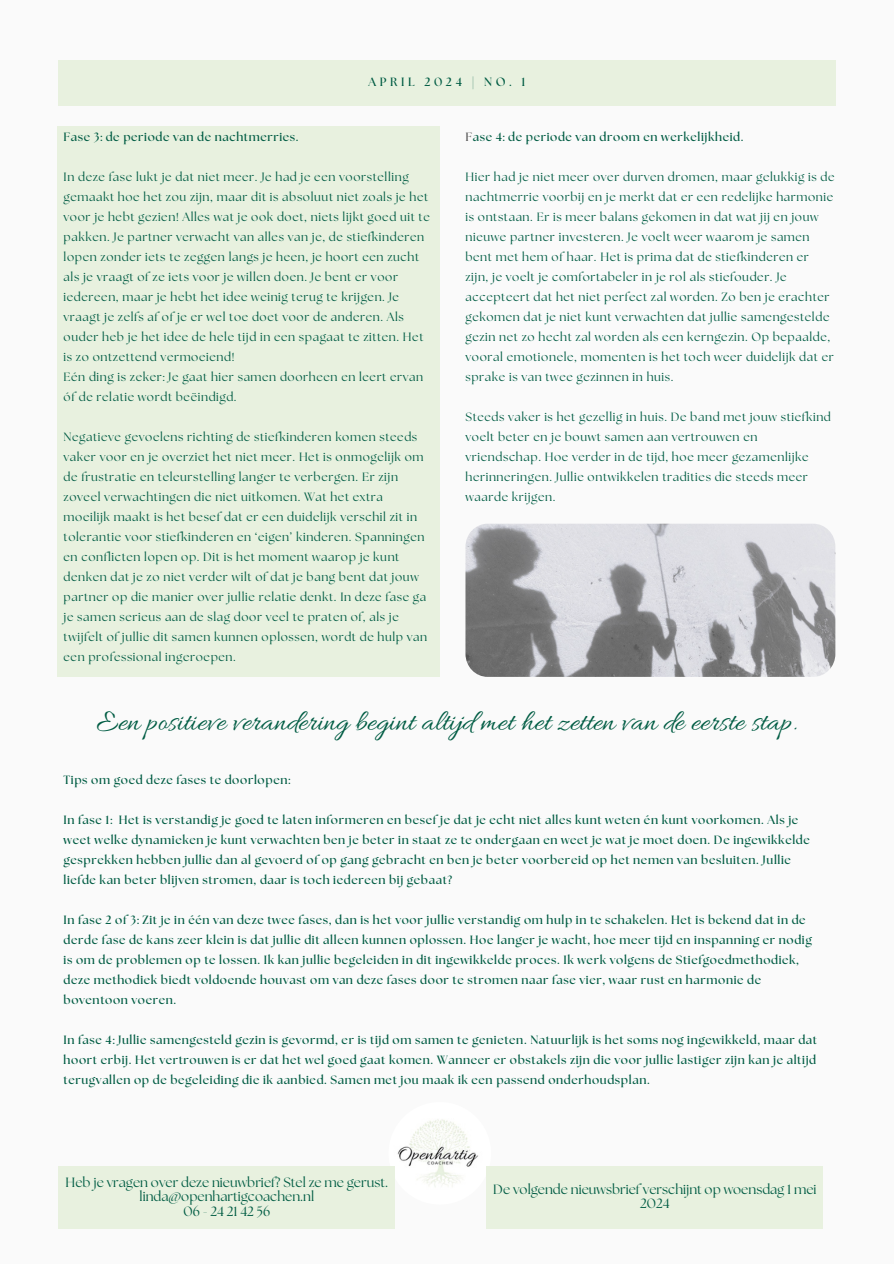
<style>
.page{position:relative;width:894px;height:1264px;background:#fff}
.page>*{position:absolute;margin:0;border:0;box-sizing:border-box;transform-origin:0 0}
.t1{font:30px "Allura";color:#005c43}
.t2{font:13.5px/14.5px "The Seasons";color:#005c43;text-align:center}
.t3{font:12px/20px "The Seasons";letter-spacing:.05em;color:#005c43}
.t4{font:700 12px/20px "The Seasons";letter-spacing:.05em;color:#005c43}
.t5{font:700 12px "The Seasons";letter-spacing:.3em;color:#005c43}
.s1{color:#595959}
</style>
<div class="page">
<div style="left:0;top:0;width:893px;height:1263px;background:#fafafa"></div>
<div style="left:57px;top:126px;width:382px;height:551px;background:#e8f1df"></div>
<img style="left:465px;top:523px;width:370px;height:154px;border-radius:23px">
<div style="left:59px;top:60px;width:776px;height:45px;background:#e8f1df"></div>
<img style="left:388px;top:1101px;width:103px;height:103px;border-radius:50%">
<div style="left:59px;top:1166px;width:336px;height:62px;background:#e8f1df"></div>
<div style="left:486px;top:1166px;width:337px;height:62px;background:#e8f1df"></div>
<h3 class="t5" style="left:368px;top:76px;width:158px">APRIL 2024 | NO. 1</h3>
<p class="t4" style="left:64px;top:127px;width:236px">Fase 3: de periode van de nachtmerries.</p>
<p class="t3" style="left:64px;top:167px;width:367px">In deze fase lukt je dat niet meer. Je had je een voorstelling gemaakt hoe het zou zijn, maar dit is absoluut niet zoals je het voor je hebt gezien! Alles wat je ook doet, niets lijkt goed uit te pakken. Je partner verwacht van alles van je, de stiefkinderen lopen zonder iets te zeggen langs je heen, je hoort een zucht als je vraagt of ze iets voor je willen doen. Je bent er voor iedereen, maar je hebt het idee weinig terug te krijgen. Je vraagt je zelfs af of je er wel toe doet voor de anderen. Als ouder heb je het idee de hele tijd in een spagaat te zitten. Het is zo ontzettend vermoeiend!</p>
<p class="t3" style="left:64px;top:367px;width:361px">Eén ding is zeker: Je gaat hier samen doorheen en leert ervan óf de relatie wordt beëindigd.</p>
<h4 class="t3" style="left:64px;top:427px;width:365px">Negatieve gevoelens richting de stiefkinderen komen steeds vaker voor en je overziet het niet meer. Het is onmogelijk om de frustratie en teleurstelling langer te verbergen. Er zijn zoveel verwachtingen die niet uitkomen. Wat het extra moeilijk maakt is het besef dat er een duidelijk verschil zit in tolerantie voor stiefkinderen en ‘eigen’ kinderen. Spanningen en conflicten lopen op. Dit is het moment waarop je kunt denken dat je zo niet verder wilt of dat je bang bent dat jouw partner op die manier over jullie relatie denkt. In deze fase ga je samen serieus aan de slag door veel te praten of, als je twijfelt of jullie dit samen kunnen oplossen, wordt de hulp van een professional ingeroepen.</h4>
<p class="t4" style="left:465px;top:127px;width:279px"><span class="s1">F</span>ase 4: de periode van droom en werkelijkheid.</p>
<p class="t3" style="left:465px;top:167px;width:370px">Hier had je niet meer over durven dromen, maar gelukkig is de nachtmerrie voorbij en je merkt dat er een redelijke harmonie is ontstaan. Er is meer balans gekomen in dat wat jij en jouw nieuwe partner investeren. Je voelt weer waarom je samen bent met hem of haar. Het is prima dat de stiefkinderen er zijn, je voelt je comfortabeler in je rol als stiefouder. Je accepteert dat het niet perfect zal worden. Zo ben je erachter gekomen dat je niet kunt verwachten dat jullie samengestelde gezin net zo hecht zal worden als een kerngezin. Op bepaalde, vooral emotionele, momenten is het toch weer duidelijk dat er sprake is van twee gezinnen in huis.</p>
<h1 class="t3" style="left:465px;top:407px;width:367px">Steeds vaker is het gezellig in huis. De band met jouw stiefkind voelt beter en je bouwt samen aan vertrouwen en vriendschap. Hoe verder in de tijd, hoe meer gezamenlijke herinneringen. Jullie ontwikkelen tradities die steeds meer waarde krijgen.</h1>
<h4 class="t1" style="left:97px;top:704px;width:702px">Een positieve verandering begint altijd met het zetten van de eerste stap.</h4>
<h4 class="t4" style="left:64px;top:770px;width:228px">Tips om goed deze fases te doorlopen:</h4>
<h4 class="t4" style="left:64px;top:810px;width:747px">In fase 1: Het is verstandig je goed te laten informeren en besef je dat je echt niet alles kunt weten én kunt voorkomen. Als je weet welke dynamieken je kunt verwachten ben je beter in staat ze te ondergaan en weet je wat je moet doen. De ingewikkelde gesprekken hebben jullie dan al gevoerd of op gang gebracht en ben je beter voorbereid op het nemen van besluiten. Jullie liefde kan beter blijven stromen, daar is toch iedereen bij gebaat?</h4>
<h4 class="t4" style="left:64px;top:910px;width:749px">In fase 2 of 3: Zit je in één van deze twee fases, dan is het voor jullie verstandig om hulp in te schakelen. Het is bekend dat in de derde fase de kans zeer klein is dat jullie dit alleen kunnen oplossen. Hoe langer je wacht, hoe meer tijd en inspanning er nodig is om de problemen op te lossen. Ik kan jullie begeleiden in dit ingewikkelde proces. Ik werk volgens de Stiefgoedmethodiek, deze methodiek biedt voldoende houvast om van deze fases door te stromen naar fase vier, waar rust en harmonie de boventoon voeren.</h4>
<h4 class="t4" style="left:64px;top:1030px;width:754px;text-align:justify">In fase 4: Jullie samengesteld gezin is gevormd, er is tijd om samen te genieten. Natuurlijk is het soms nog ingewikkeld, maar dat hoort erbij. Het vertrouwen is er dat het wel goed gaat komen. Wanneer er obstakels zijn die voor jullie lastiger zijn kan je altijd terugvallen op de begeleiding die ik aanbied. Samen met jou maak ik een passend onderhoudsplan.</h4>
<h2 class="t2" style="left:66px;top:1175px;width:324px">Heb je vragen over deze nieuwbrief? Stel ze me gerust. linda@openhartigcoachen.nl<br>06-24214256</h2>
<h2 class="t2" style="left:493px;top:1182px;width:325px">De volgende nieuwsbrief verschijnt op woensdag 1 mei<br>2024</h2>
</div>
